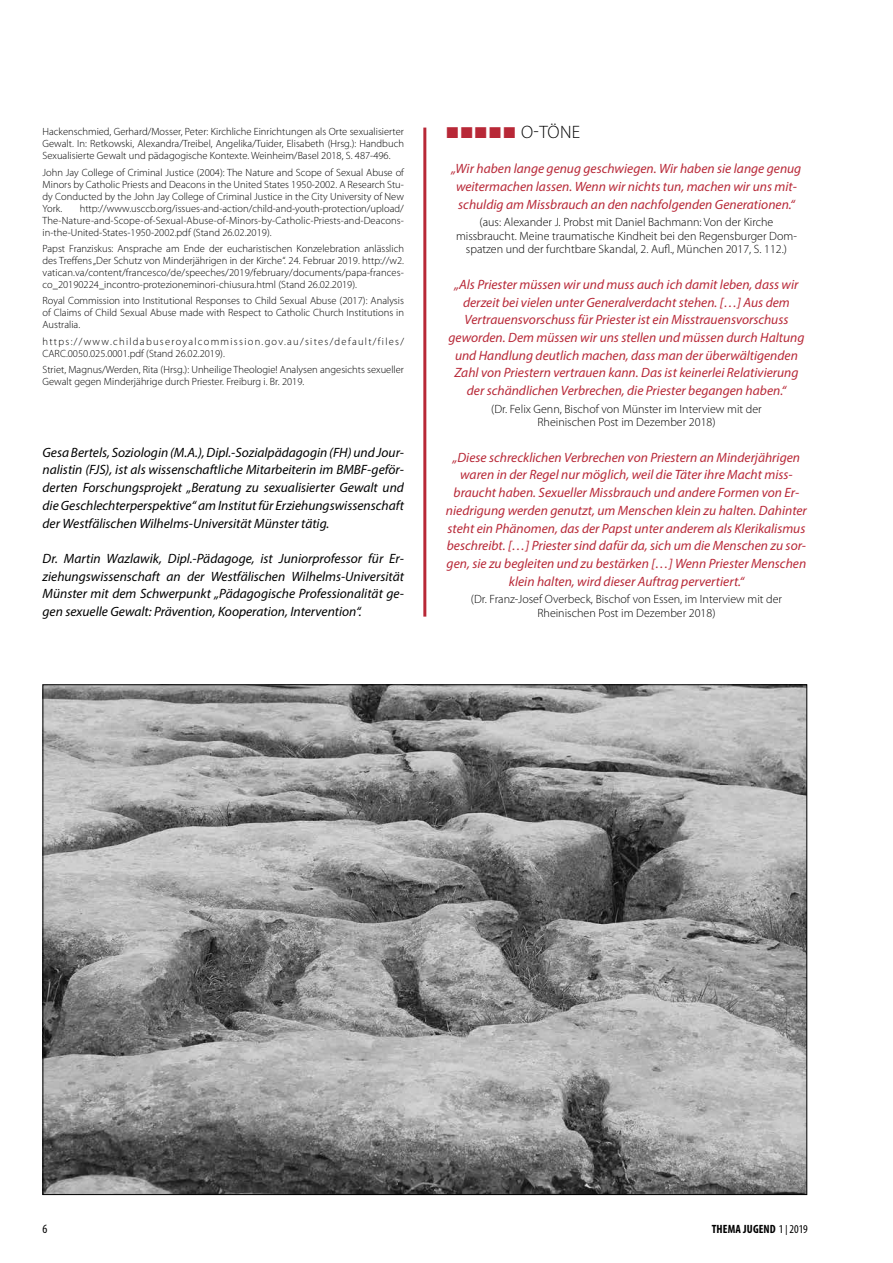
<style>
.page{position:relative;width:893px;height:1263px;background:#fff}
.page>*{position:absolute;margin:0;border:0;box-sizing:border-box;transform-origin:0 0}
.t1{font:300 18px "Myriad Pro";color:#000}
.t2{font:italic 13.5px/17.7px "Myriad Pro";color:#b82837;text-align:center}
.t3{font:italic 13.5px/17.7px "Myriad Pro";color:#000;text-align:justify}
.t4{font:condensed 12.75px "Myriad Pro";color:#000}
.t5{font:300 12px/13.5px "Myriad Pro";color:#000;text-align:center}
.t6{font:700 condensed 12px "Myriad Pro";letter-spacing:.01em;color:#000}
.t7{font:300 10.5px/12px "Myriad Pro";color:#000;text-align:justify}
.t8{font:300 10.5px/12px "Myriad Pro";letter-spacing:.12em;color:#000}
.s1{font-weight:400}
.s2{font-family:"Futura T";font-weight:300}
</style>
<div class="page">
<hr style="left:423px;top:128px;width:3px;height:489px;background:#b82837">
<img style="left:45px;top:686px;width:760px;height:507px">
<p class="t7" style="left:43px;top:126px;width:363px">Hackenschmied, Gerhard/Mosser, Peter: Kirchliche Einrichtungen als Orte sexualisierter Gewalt. In: Retkowski, Alexandra/Treibel, Angelika/Tuider, Elisabeth (Hrsg.): Handbuch Sexualisierte Gewalt und pädagogische Kontexte. Weinheim/Basel 2018, S. 487-496.</p>
<p class="t7" style="left:43px;top:166px;width:363px">John Jay College of Criminal Justice (2004): The Nature and Scope of Sexual Abuse of Minors by Catholic Priests and Deacons in the United States 1950-2002. A Research Stu&shy;dy Conducted by the John Jay College of Criminal Justice in the City University of New York.</p>
<p class="t7" style="left:43px;top:202px;width:363px;text-indent:37px">http://www.usccb.org/issues-and-action/child-and-youth-protection/upload/ The-Nature-and-Scope-of-Sexual-Abuse-of-Minors-by-Catholic-Priests-and-Deacons&shy;in-the-United-States-1950-2002.pdf (Stand 26.02.2019).</p>
<p class="t7" style="left:43px;top:242px;width:363px">Papst Franziskus: Ansprache am Ende der eucharistischen Konzelebration anlässlich des Treffens „Der Schutz von Minderjährigen in der Kirche“. 24. Februar 2019. http://w2. vatican.va/content/francesco/de/speeches/2019/february/documents/papa-frances&shy;co_20190224_incontro-protezioneminori-chiusura.html (Stand 26.02.2019).</p>
<p class="t7" style="left:43px;top:295px;width:363px">Royal Commission into Institutional Responses to Child Sexual Abuse (2017): Analysis of Claims of Child Sexual Abuse made with Respect to Catholic Church Institutions in Australia.</p>
<p class="t8" style="left:43px;top:335px;width:363px">https://www.childabuseroyalcommission.gov.au/sites/default/files/<br>CARC.0050.025.0001.pdf (Stand 26.02.2019).</p>
<p class="t7" style="left:43px;top:363px;width:363px">Striet, Magnus/Werden, Rita (Hrsg.): Unheilige Theologie! Analysen angesichts sexueller<br>Gewalt gegen Minderjährige durch Priester. Freiburg i. Br. 2019.</p>
<p class="t3" style="left:43px;top:443px;width:363px">Gesa Bertels, Soziologin (M.A.), Dipl.-Sozialpädagogin (FH) und Jour&shy;nalistin (FJS), ist als wissenschaftliche Mitarbeiterin im BMBF-geför&shy;derten Forschungsprojekt „Beratung zu sexualisierter Gewalt und die Geschlechterperspektive“ am Institut für Erziehungswissenschaft der Westfälischen Wilhelms-Universität Münster tätig.</p>
<p class="t3" style="left:43px;top:549px;width:363px">Dr. Martin Wazlawik, Dipl.-Pädagoge, ist Juniorprofessor für Er&shy;ziehungswissenschaft an der Westfälischen Wilhelms-Universität Münster mit dem Schwerpunkt „Pädagogische Professionalität ge&shy;gen sexuelle Gewalt: Prävention, Kooperation, Intervention“.</p>
<h1 class="t1" style="left:521px;top:121px;width:61px">o-TÖNE</h1>
<p class="t2" style="left:452px;top:160px;width:351px">„Wir haben lange genug geschwiegen. Wir haben sie lange genug weitermachen lassen. Wenn wir nichts tun, machen wir uns mit&shy;schuldig am Missbrauch an den nachfolgenden Generationen.“</p>
<p class="t5" style="left:456px;top:216px;width:342px">(aus: Alexander J. Probst mit Daniel Bachmann: Von der Kirche missbraucht. Meine traumatische Kindheit bei den Regensburger Dom&shy;spatzen und der furchtbare Skandal, 2. Aufl., München 2017, S. 112.)</p>
<p class="t2" style="left:448px;top:275px;width:357px">„Als Priester müssen wir und muss auch ich damit leben, dass wir derzeit bei vielen unter Generalverdacht stehen. […] Aus dem Vertrauensvorschuss für Priester ist ein Misstrauensvorschuss geworden. Dem müssen wir uns stellen und müssen durch Haltung und Handlung deutlich machen, dass man der überwältigenden Zahl von Priestern vertrauen kann. Das ist keinerlei Relativierung der schändlichen Verbrechen, die Priester begangen haben.“</p>
<p class="t5" style="left:491px;top:402px;width:272px">(Dr. Felix Genn, Bischof von Münster im Interview mit der<br>Rheinischen Post im Dezember 2018)</p>
<p class="t2" style="left:446px;top:448px;width:362px">„Diese schrecklichen Verbrechen von Priestern an Minderjährigen waren in der Regel nur möglich, weil die Täter ihre Macht miss&shy;braucht haben. Sexueller Missbrauch und andere Formen von Er&shy;niedrigung werden genutzt, um Menschen klein zu halten. Dahinter steht ein Phänomen, das der Papst unter anderem als Klerikalismus beschreibt. […] Priester sind dafür da, sich um die Menschen zu sor&shy;gen, sie zu begleiten und zu bestärken […] Wenn Priester Menschen klein halten, wird dieser Auftrag pervertiert.“</p>
<p class="t5" style="left:471px;top:592px;width:313px">(Dr. Franz-Josef Overbeck, Bischof von Essen, im Interview mit der<br>Rheinischen Post im Dezember 2018)</p>
<p class="t4" style="left:43px;top:1221px;width:6px">6</p>
<p class="t6" style="left:712px;top:1222px;width:98px">THEMA JUGEND <span class="s1">1</span><span class="s2">|</span><span class="s1">2019</span></p>
</div>
